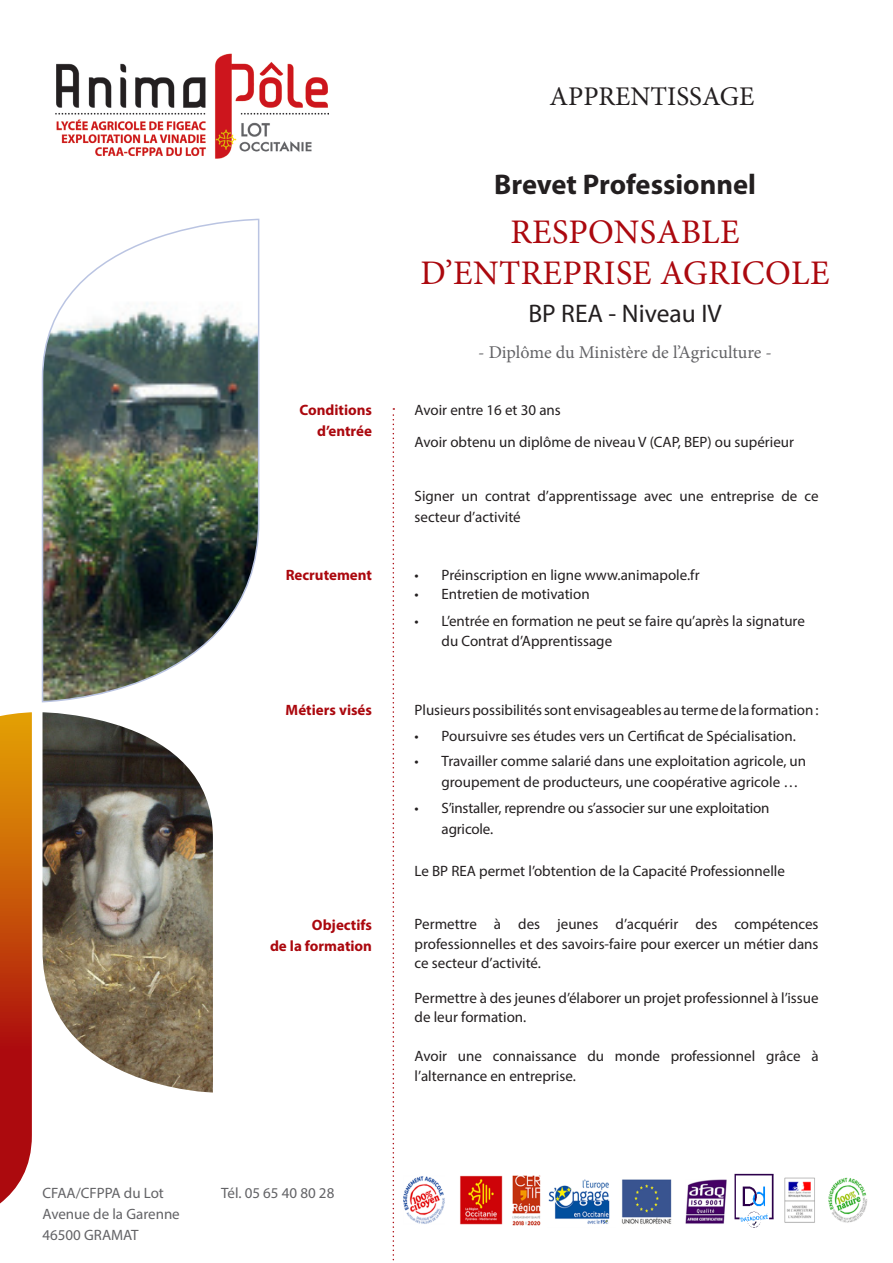
<style>
.page{position:relative;width:893px;height:1263px;background:#fff}
.page>*{position:absolute;margin:0;border:0;box-sizing:border-box;transform-origin:0 0}
.t1{font:34.5px "Minion Pro";letter-spacing:.01em;color:#ab080e}
.t2{font:700 28.5px "Myriad Pro";color:#231f20}
.t3{font:27px "Minion Pro";color:#231f20}
.t4{font:25.5px "Myriad Pro";color:#231f20}
.t5{font:18px "Minion Pro";letter-spacing:-.005em;color:#636366}
.t6{font:15px/19.5px "Myriad Pro";color:#231f20}
.t7{font:700 15px "Myriad Pro";color:#ab080e}
.t8{font:15px "Myriad Pro";color:#636366}
</style>
<div class="page">
<svg style="left:0;top:712px;width:32px;height:491px;background:#c44d15"></svg>
<img style="left:41px;top:218px;width:219px;height:485px">
<img style="left:43px;top:712px;width:170px;height:380px">
<svg style="left:393px;top:408px;width:1px;height:853px"></svg>
<img style="left:55px;top:53px;width:273px;height:106px">
<img style="left:404px;top:1173px;width:463px;height:55px">
<p class="t7" style="left:299px;top:400px;width:74px">Conditions</p>
<p class="t7" style="left:317px;top:421px;width:57px">d’entrée</p>
<p class="t7" style="left:286px;top:565px;width:88px">Recrutement</p>
<p class="t7" style="left:286px;top:700px;width:88px">Métiers visés</p>
<p class="t7" style="left:312px;top:915px;width:62px">Objectifs</p>
<p class="t7" style="left:270px;top:936px;width:104px">de la formation</p>
<p class="t8" style="left:43px;top:1183px;width:123px">CFAA/CFPPA du Lot</p>
<p class="t8" style="left:43px;top:1204px;width:139px">Avenue de la Garenne</p>
<p class="t8" style="left:43px;top:1225px;width:97px">46500 GRAMAT</p>
<p class="t8" style="left:221px;top:1183px;width:115px">Tél. 05 65 40 80 28</p>
<p class="t3" style="left:550px;top:78px;width:206px">APPRENTISSAGE</p>
<p class="t2" style="left:494px;top:166px;width:263px">Brevet Professionnel</p>
<p class="t1" style="left:510px;top:209px;width:231px">RESPONSABLE</p>
<p class="t1" style="left:421px;top:250px;width:411px">D’ENTREPRISE AGRICOLE</p>
<p class="t4" style="left:528px;top:298px;width:195px">BP REA - Niveau IV</p>
<p class="t5" style="left:478px;top:341px;width:295px">- Diplôme du Ministère de l’Agriculture -</p>
<p class="t6" style="left:415px;top:400px;width:148px">Avoir entre 16 et 30 ans</p>
<p class="t6" style="left:415px;top:432px;width:381px">Avoir obtenu un diplôme de niveau V (CAP, BEP) ou supérieur</p>
<p class="t6" style="left:415px;top:485px;width:405px;line-height:21px">Signer un contrat d’apprentissage avec une entreprise de ce secteur d’activité</p>
<p class="t6" style="left:415px;top:565px;width:286px">• Préinscription en ligne www.animapole.fr</p>
<p class="t6" style="left:415px;top:584px;width:177px">• Entretien de motivation</p>
<p class="t6" style="left:442px;top:611px;width:365px;text-indent:-27px">• L’entrée en formation ne peut se faire qu’après la signature du Contrat d’Apprentissage</p>
<p class="t6" style="left:415px;top:700px;width:405px">Plusieurs possibilités sont envisageables au terme de la formation :</p>
<p class="t6" style="left:415px;top:725px;width:383px">• Poursuivre ses études vers un Certificat de Spécialisation.</p>
<p class="t6" style="left:442px;top:750px;width:366px;line-height:21px;text-indent:-27px">• Travailler comme salarié dans une exploitation agricole, un groupement de producteurs, une coopérative agricole …</p>
<p class="t6" style="left:442px;top:797px;width:329px;line-height:21px;text-indent:-27px">• S’installer, reprendre ou s’associer sur une exploitation agricole.</p>
<p class="t6" style="left:415px;top:860px;width:372px">Le BP REA permet l’obtention de la Capacité Professionnelle</p>
<p class="t6" style="left:415px;top:914px;width:405px;text-align:justify">Permettre à des jeunes d’acquérir des compétences professionnelles et des savoirs-faire pour exercer un métier dans ce secteur d’activité.</p>
<p class="t6" style="left:415px;top:987px;width:405px">Permettre à des jeunes d’élaborer un projet professionnel à l’issue de leur formation.</p>
<p class="t6" style="left:415px;top:1046px;width:405px">Avoir une connaissance du monde professionnel grâce à l’alternance en entreprise.</p>
</div>
